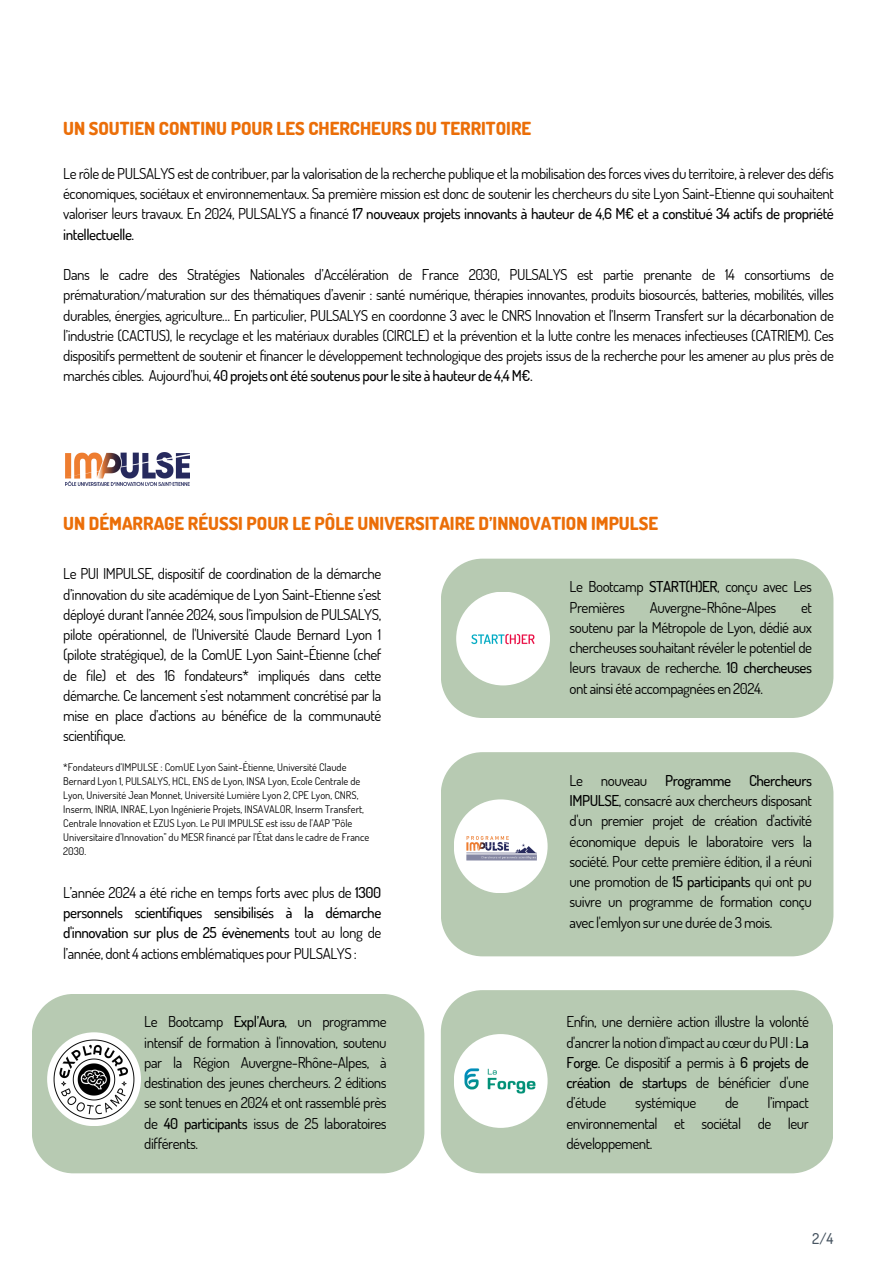
<style>
.page{position:relative;width:894px;height:1264px;background:#fff}
.page>*{position:absolute;margin:0;border:0;box-sizing:border-box;transform-origin:0 0}
.t1{font:800 18px "Dosis";color:#eb6e08}
.t2{font:15px/20.2px "Dosis";letter-spacing:-.03em;color:#000;text-align:justify}
.t3{font:500 15px "Dosis";color:#485562}
.t4{font:10.5px/14px "Dosis";color:#000}
.s1{font-weight:500}
</style>
<div class="page">
<img style="left:65px;top:452px;width:124px;height:33px">
<div style="left:32px;top:994px;width:392px;height:179px;background:#b7cab2"></div>
<div style="left:47px;top:1032px;width:94px;height:94px;background:#fff;border-radius:50%"></div>
<img style="left:53px;top:1038px;width:82px;height:82px">
<div style="left:440px;top:990px;width:392px;height:183px;background:#b7cab2"></div>
<div style="left:453px;top:1034px;width:94px;height:93px;background:#fff;border-radius:50%"></div>
<img style="left:465px;top:1068px;width:70px;height:25px">
<div style="left:441px;top:558px;width:392px;height:160px;background:#b7cab2"></div>
<div style="left:456px;top:591px;width:94px;height:94px;background:#fff;border-radius:50%"></div>
<img style="left:441px;top:607px;width:126px;height:71px">
<div style="left:441px;top:752px;width:392px;height:204px;background:#b7cab2"></div>
<div style="left:453px;top:799px;width:94px;height:94px;background:#fff;border-radius:50%"></div>
<img style="left:466px;top:836px;width:71px;height:24px">
<p class="t1" style="left:63px;top:116px;width:469px">UN SOUTIEN CONTINU POUR LES CHERCHEURS DU TERRITOIRE</p>
<h3 class="t2" style="left:63px;top:163px;width:772px">Le rôle de PULSALYS est de contribuer, par la valorisation de la recherche publique et la mobilisation des forces vives du territoire, à relever des défis économiques, sociétaux et environnementaux. Sa première mission est donc de soutenir les chercheurs du site Lyon Saint-Etienne qui souhaitent valoriser leurs travaux. En 2024, PULSALYS a financé <span class="s1">17 nouveaux projets innovants à hauteur de 4,6 M€ et a constitué 34 actifs de propriété intellectuelle.</span></h3>
<h3 class="t2" style="left:63px;top:264px;width:772px">Dans le cadre des Stratégies Nationales d’Accélération de France 2030, PULSALYS est partie prenante de 14 consortiums de prématuration/maturation sur des thématiques d’avenir : santé numérique, thérapies innovantes, produits biosourcés, batteries, mobilités, villes durables, énergies, agriculture… En particulier, PULSALYS en coordonne 3 avec le CNRS Innovation et l’Inserm Transfert sur la décarbonation de l’industrie (CACTUS), le recyclage et les matériaux durables (CIRCLE) et la prévention et la lutte contre les menaces infectieuses (CATRIEM). Ces dispositifs permettent de soutenir et financer le développement technologique des projets issus de la recherche pour les amener au plus près de marchés cibles. Aujourd’hui, <span class="s1">40 projets ont été soutenus pour le site à hauteur de 4,4 M€.</span></h3>
<h3 class="t1" style="left:63px;top:511px;width:596px">UN DÉMARRAGE RÉUSSI POUR LE PÔLE UNIVERSITAIRE D’INNOVATION IMPULSE</h3>
<h1 class="t2" style="left:63px;top:563px;width:319px">Le PUI IMPULSE, dispositif de coordination de la démarche d’innovation du site académique de Lyon Saint-Etienne s’est déployé durant l’année 2024, sous l’impulsion de PULSALYS, pilote opérationnel, de l'Université Claude Bernard Lyon 1 (pilote stratégique), de la ComUE Lyon Saint-Étienne (chef de file) et des 16 fondateurs* impliqués dans cette démarche. Ce lancement s’est notamment concrétisé par la mise en place d’actions au bénéfice de la communauté scientifique.</h1>
<p class="t4" style="left:63px;top:760px;width:307px">*Fondateurs d’IMPULSE : ComUE Lyon Saint-Étienne, Université Claude Bernard Lyon 1, PULSALYS, HCL, ENS de Lyon, INSA Lyon, Ecole Centrale de Lyon, Université Jean Monnet, Université Lumière Lyon 2, CPE Lyon, CNRS, Inserm, INRIA, INRAE, Lyon Ingénierie Projets, INSAVALOR, Inserm Transfert, Centrale Innovation et EZUS Lyon. Le PUI IMPULSE est issu de l'AAP "Pôle Universitaire d'Innovation" du MESR financé par l’État dans le cadre de France 2030.</p>
<h3 class="t2" style="left:63px;top:881px;width:319px">L’année 2024 a été riche en temps forts avec plus de <span class="s1">1300 personnels scientifiques sensibilisés à la démarche d'innovation sur plus de 25 évènements</span> tout au long de l’année, dont 4 actions emblématiques pour PULSALYS :</h3>
<p class="t2" style="left:144px;top:1011px;width:244px">Le Bootcamp <span class="s1">Expl’Aura</span>, un programme intensif de formation à l'innovation, soutenu par la Région Auvergne-Rhône-Alpes, à destination des jeunes chercheurs. 2 éditions se sont tenues en 2024 et ont rassemblé près de <span class="s1">40 participants</span> issus de 25 laboratoires différents.</p>
<p class="t2" style="left:569px;top:576px;width:244px">Le Bootcamp <span class="s1">START(H)ER</span>, conçu avec Les<br>Premières</p>
<p class="t2" style="left:649px;top:596px;width:128px">Auvergne-Rhône-Alpes</p>
<p class="t2" style="left:569px;top:596px;width:244px;text-indent:231px">et soutenu par la Métropole de Lyon, dédié aux chercheuses souhaitant révéler le potentiel de leurs travaux de recherche. <span class="s1">10 chercheuses </span>ont ainsi été accompagnées en 2024.</p>
<p class="t2" style="left:569px;top:769px;width:244px">Le nouveau <span class="s1">Programme Chercheurs IMPULSE</span>, consacré aux chercheurs disposant d'un premier projet de création d'activité économique depuis le laboratoire vers la société. Pour cette première édition, il a réuni une promotion de <span class="s1">15 participants</span> qui ont pu suivre un programme de formation conçu avec l'emlyon sur une durée de 3 mois.</p>
<p class="t2" style="left:566px;top:1011px;width:244px">Enfin, une dernière action illustre la volonté d'ancrer la notion d'impact au cœur du PUI : <span class="s1">La Forge.</span> Ce dispositif a permis à <span class="s1">6 projets de création de startups</span> de bénéficier d'une d’étude</p>
<p class="t2" style="left:566px;top:1092px;width:244px;text-indent:201px">l’impact environnemental et sociétal de leur développement.</p>
<p class="t2" style="left:635px;top:1092px;width:63px">systémique</p>
<p class="t2" style="left:725px;top:1092px;width:15px">de</p>
<h1 class="t3" style="left:811px;top:1228px;width:23px">2/4</h1>
</div>
